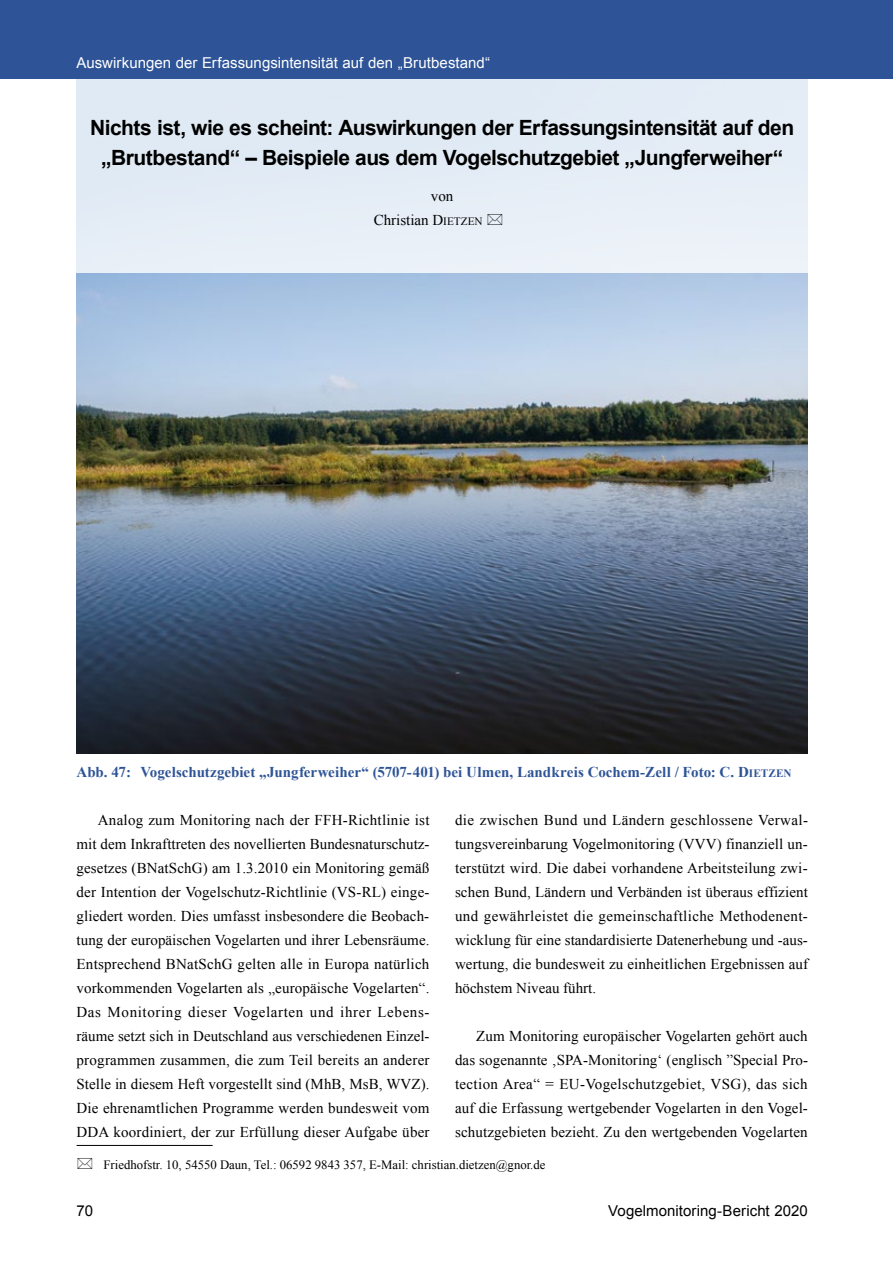
<style>
.page{position:relative;width:893px;height:1263px;background:#fff}
.page>*{position:absolute;margin:0;border:0;box-sizing:border-box;transform-origin:0 0}
.t1{font:700 21px/30px "Arial";letter-spacing:-.025em;color:#000;text-align:center}
.t2{font:15px/24px "Times New Roman";letter-spacing:.01em;color:#000;text-align:justify}
.t3{font:700 15px "Times New Roman";color:#2e5497}
.t4{font:15px "Arial";color:#fff}
.t5{font:15px "Arial";letter-spacing:.005em;color:#000}
.t6{font:12.75px "Times New Roman";color:#000}
.s1{font-style:inherit}
.s2{font-size:11.25px}
</style>
<div class="page">
<img style="left:77px;top:273px;width:731px;height:480px">
<svg style="left:0;top:78px;width:893px;height:195px;fill:#e5edf6"></svg>
<div style="left:0;top:0;width:893px;height:78px;background:#2e5497"></div>
<hr style="left:77px;top:1145px;width:136px;height:1px;background:#000">
<svg style="left:488px;top:214px;width:14px;height:11px"></svg>
<p class="t4" style="left:77px;top:53px;width:415px">Auswirkungen der Erfassungsintensität auf den „Brutbestand“</p>
<h1 class="t1" style="left:90px;top:113px;width:705px">Nichts ist, wie es scheint: Auswirkungen der Erfassungsintensität auf den „Brutbestand“ ‒ Beispiele aus dem Vogelschutzgebiet „Jungferweiher“</h1>
<p class="t2" style="left:374px;top:184px;width:110px;text-indent:57px">von<br>Christian <span class="s1">D</span><span class="s2">IETZEN</span></p>
<p class="t3" style="left:77px;top:762px;width:717px">Abb. 47: Vogelschutzgebiet „Jungferweiher“ (5707-401) bei Ulmen, Landkreis Cochem-Zell / Foto: C. <span class="s1">D</span><span class="s2">IETZEN</span></p>
<p class="t2" style="left:77px;top:808px;width:355px;text-indent:21px">Analog zum Monitoring nach der FFH-Richtlinie ist mit dem Inkrafttreten des novellierten Bundesnaturschutz&shy;gesetzes (BNatSchG) am 1.3.2010 ein Monitoring gemäß der Intention der Vogelschutz-Richtlinie (VS-RL) einge&shy;gliedert worden. Dies umfasst insbesondere die Beobach&shy;tung der europäischen Vogelarten und ihrer Lebensräume.<br>Entsprechend BNatSchG gelten alle in Europa natürlich vorkommenden Vogelarten als „europäische Vogelarten“.<br>Das Monitoring dieser Vogelarten und ihrer Lebens&shy;räume setzt sich in Deutschland aus verschiedenen Einzel&shy;programmen zusammen, die zum Teil bereits an anderer Stelle in diesem Heft vorgestellt sind (MhB, MsB, WVZ).<br>Die ehrenamtlichen Programme werden bundesweit vom DDA koordiniert, der zur Erfüllung dieser Aufgabe über</p>
<p class="t2" style="left:455px;top:808px;width:355px">die zwischen Bund und Ländern geschlossene Verwal&shy;tungsvereinbarung Vogelmonitoring (VVV) finanziell un&shy;terstützt wird. Die dabei vorhandene Arbeitsteilung zwi&shy;schen Bund, Ländern und Verbänden ist überaus effizient und gewährleistet die gemeinschaftliche Methodenent&shy;wicklung für eine standardisierte Datenerhebung und -aus&shy;wertung, die bundesweit zu einheitlichen Ergebnissen auf höchstem Niveau führt.</p>
<p class="t2" style="left:455px;top:1024px;width:355px;text-indent:21px">Zum Monitoring europäischer Vogelarten gehört auch das sogenannte ‚SPA-Monitoring‘ (englisch ”Special Pro&shy;tection Area“ = EU-Vogelschutzgebiet, VSG), das sich auf die Erfassung wertgebender Vogelarten in den Vogel&shy;schutzgebieten bezieht. Zu den wertgebenden Vogelarten</p>
<p class="t6" style="left:104px;top:1156px;width:443px">Friedhofstr. 10, 54550 Daun, Tel.: 06592 9843 357, E-Mail: christian.dietzen@gnor.de</p>
<p class="t5" style="left:77px;top:1201px;width:18px">70</p>
<p class="t5" style="left:608px;top:1201px;width:201px">Vogelmonitoring-Bericht 2020</p>
</div>
